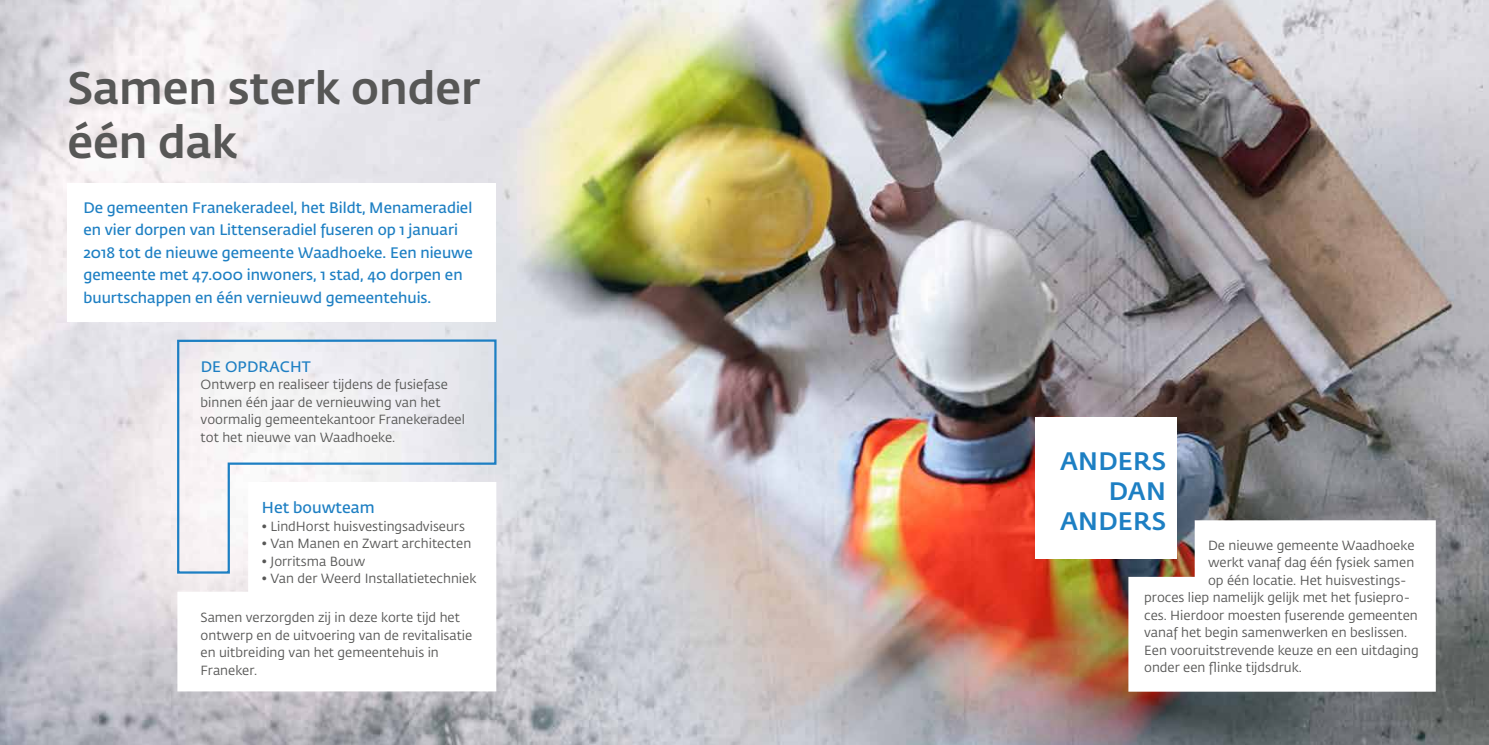
<style>
.page{position:relative;width:1489px;height:745px;background:#fff}
.page>*{position:absolute;margin:0;border:0;box-sizing:border-box;transform-origin:0 0}
.t1{font:500 45px/54px "Fedra Sans Std";color:#575756}
.t2{font:500 25px/30px "Fedra Sans Std";letter-spacing:.01em;color:#1d7fc3;text-align:right}
.t3{font:600 15.62px "Fedra Sans Std";color:#1d7fc3}
.t4{font:600 15px/22.5px "Fedra Sans Std";color:#1d7fc3}
.t5{font:13.12px/17.6px "Fedra Sans Std";color:#575756}
</style>
<div class="page">
<img style="left:0;top:0;width:1488px;height:744px">
<svg style="left:1128px;top:520px;width:307px;height:171px"></svg>
<svg style="left:177px;top:574px;width:319px;height:117px"></svg>
<svg style="left:176px;top:338px;width:321px;height:236px"></svg>
<div style="left:67px;top:183px;width:429px;height:138px;background:#fff"></div>
<div style="left:1035px;top:416px;width:141px;height:142px;background:#fff"></div>
<h1 class="t1" style="left:67px;top:62px;width:414px">Samen sterk onder één dak</h1>
<p class="t4" style="left:83px;top:196px;width:391px">De gemeenten Franekeradeel, het Bildt, Menameradiel en vier dorpen van Littenseradiel fuseren op 1 januari 2018 tot de nieuwe gemeente Waadhoeke. Een nieuwe gemeente met 47.000 inwoners, 1 stad, 40 dorpen en buurtschappen en één vernieuwd gemeentehuis.</p>
<p class="t4" style="left:201px;top:355px;width:112px">DE OPDRACHT</p>
<p class="t5" style="left:200px;top:376px;width:266px">Ontwerp en realiseer tijdens de fusiefase binnen één jaar de vernieuwing van het voormalig gemeentekantoor Franekeradeel tot het nieuwe van Waadhoeke.</p>
<p class="t3" style="left:262px;top:498px;width:114px">Het bouwteam</p>
<p class="t5" style="left:262px;top:517px;width:204px">• LindHorst huisvestingsadviseurs</p>
<p class="t5" style="left:262px;top:534px;width:211px">• Van Manen en Zwart architecten</p>
<p class="t5" style="left:262px;top:552px;width:105px">• Jorritsma Bouw</p>
<p class="t5" style="left:262px;top:569px;width:216px">• Van der Weerd Installatietechniek</p>
<p class="t5" style="left:200px;top:608px;width:273px">Samen verzorgden zij in deze korte tijd het ontwerp en de uitvoering van de revitalisatie en uitbreiding van het gemeentehuis in Franeker.</p>
<h2 class="t2" style="left:1060px;top:446px;width:107px">ANDERS<br>DAN<br>ANDERS</h2>
<p class="t5" style="left:1207px;top:536px;width:208px">De nieuwe gemeente Waadhoeke</p>
<p class="t5" style="left:1207px;top:553px;width:208px">werkt vanaf dag één fysiek samen</p>
<p class="t5" style="left:1207px;top:571px;width:200px">op één locatie. Het huisvestings-</p>
<p class="t5" style="left:1144px;top:588px;width:267px">proces liep namelijk gelijk met het fusiepro-</p>
<p class="t5" style="left:1144px;top:606px;width:275px">ces. Hierdoor moesten fuserende gemeenten</p>
<p class="t5" style="left:1144px;top:623px;width:264px">vanaf het begin samenwerken en beslissen.</p>
<p class="t5" style="left:1144px;top:641px;width:276px">Een vooruitstrevende keuze en een uitdaging</p>
<p class="t5" style="left:1144px;top:658px;width:159px">onder een flinke tijdsdruk.</p>
</div>
